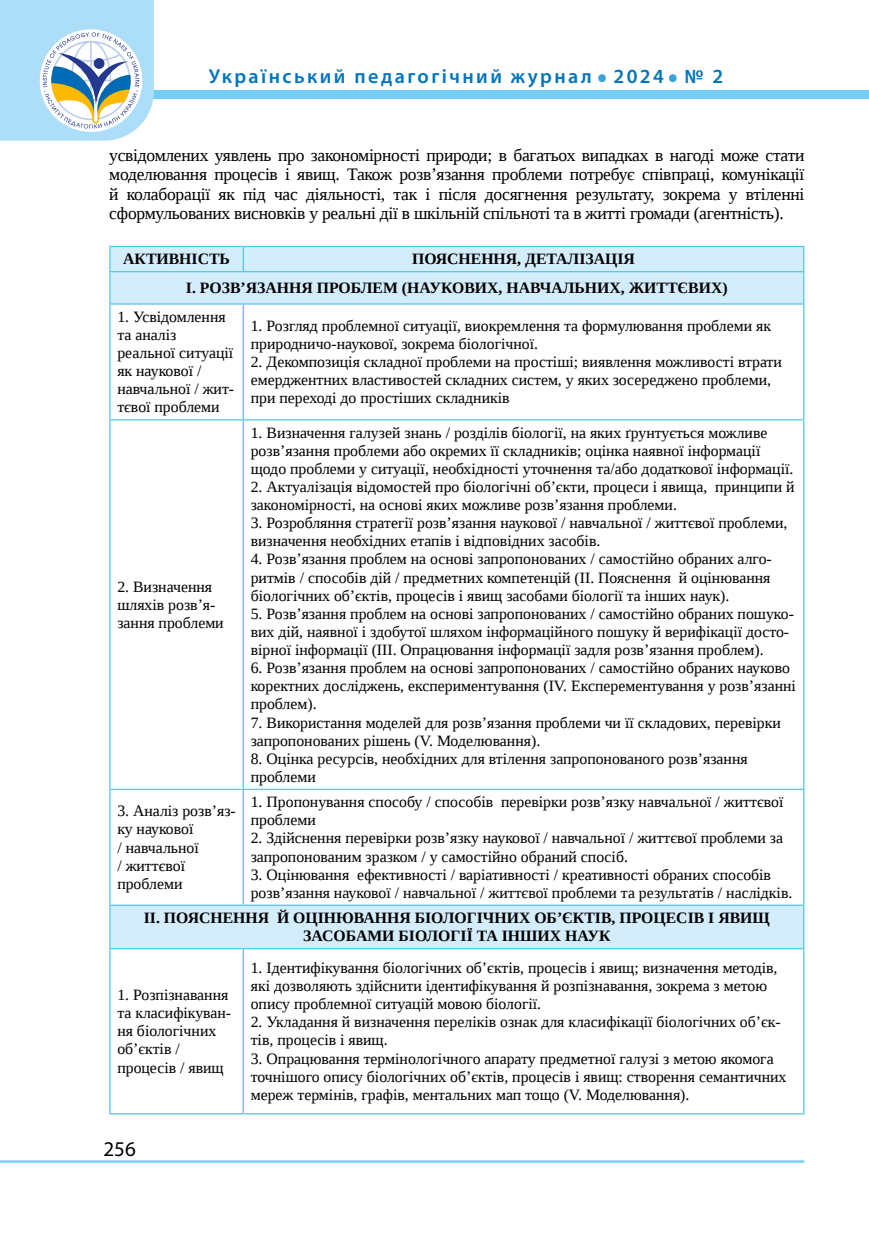
<style>
.page{position:relative;width:869px;height:1241px;background:#fff}
.page>*{position:absolute;margin:0;border:0;box-sizing:border-box;transform-origin:0 0}
.t1{font:600 50.4px "Myriad Pro";color:#3ea3dc}
.t2{font:21px "Myriad Pro";color:#000}
.t3{font:600 20.12px "Myriad Pro";letter-spacing:.12em;color:#0075bf}
.t4{font:17.5px/19.4px "Liberation Serif";letter-spacing:-.015em;color:#000;text-align:justify}
.t5{font:15.75px/18.2px "Liberation Serif";color:#000}
.t6{font:700 15.75px/28.7px "Liberation Serif";color:#000}
</style>
<div class="page">
<hr style="left:0;top:1159px;width:804px;height:3px;background:#83d0f5">
<div style="left:0;top:90px;width:868px;height:8px;background:#75ccf4"></div>
<svg style="left:0;top:0;width:154px;height:141px"></svg>
<svg style="left:110px;top:247px;width:692px;height:700px"></svg>
<hr style="left:242px;top:247px;width:2px;height:24px;background:#5bc5f2">
<hr style="left:109px;top:271px;width:134px;height:1px;background:#5bc5f2">
<hr style="left:243px;top:271px;width:561px;height:1px;background:#5bc5f2">
<hr style="left:242px;top:304px;width:2px;height:115px;background:#5bc5f2">
<hr style="left:109px;top:419px;width:134px;height:1px;background:#5bc5f2">
<hr style="left:243px;top:419px;width:561px;height:1px;background:#5bc5f2">
<hr style="left:242px;top:420px;width:2px;height:368px;background:#5bc5f2">
<hr style="left:109px;top:788px;width:134px;height:2px;background:#5bc5f2">
<hr style="left:243px;top:788px;width:561px;height:2px;background:#5bc5f2">
<hr style="left:242px;top:790px;width:2px;height:114px;background:#5bc5f2">
<hr style="left:242px;top:949px;width:2px;height:163px;background:#5bc5f2">
<hr style="left:109px;top:1112px;width:134px;height:2px;background:#5bc5f2">
<hr style="left:243px;top:1112px;width:561px;height:2px;background:#5bc5f2">
<hr style="left:109px;top:304px;width:1px;height:115px;background:#5bc5f2">
<hr style="left:802px;top:304px;width:2px;height:115px;background:#5bc5f2">
<hr style="left:109px;top:420px;width:1px;height:368px;background:#5bc5f2">
<hr style="left:802px;top:420px;width:2px;height:368px;background:#5bc5f2">
<hr style="left:109px;top:790px;width:1px;height:114px;background:#5bc5f2">
<hr style="left:802px;top:790px;width:2px;height:114px;background:#5bc5f2">
<hr style="left:109px;top:949px;width:1px;height:163px;background:#5bc5f2">
<hr style="left:802px;top:949px;width:2px;height:163px;background:#5bc5f2">
<hr style="left:109px;top:246px;width:134px;height:1px;background:#5bc5f2">
<svg style="left:109px;top:247px;width:1px;height:24px"></svg>
<hr style="left:243px;top:246px;width:561px;height:1px;background:#5bc5f2">
<hr style="left:802px;top:247px;width:2px;height:24px;background:#5bc5f2">
<hr style="left:109px;top:272px;width:1px;height:31px;background:#5bc5f2">
<hr style="left:802px;top:272px;width:2px;height:31px;background:#5bc5f2">
<hr style="left:109px;top:303px;width:134px;height:1px;background:#5bc5f2">
<hr style="left:243px;top:303px;width:561px;height:1px;background:#5bc5f2">
<hr style="left:109px;top:904px;width:134px;height:1px;background:#5bc5f2">
<hr style="left:109px;top:905px;width:1px;height:42px;background:#5bc5f2">
<hr style="left:243px;top:904px;width:561px;height:1px;background:#5bc5f2">
<hr style="left:802px;top:905px;width:2px;height:42px;background:#5bc5f2">
<hr style="left:109px;top:947px;width:134px;height:2px;background:#5bc5f2">
<hr style="left:243px;top:947px;width:561px;height:2px;background:#5bc5f2">
<p class="t3" style="left:208px;top:64px;width:384px">Український педагогічний журнал</p>
<h1 class="t1" style="left:595px;top:33px;width:13px">.</h1>
<p class="t3" style="left:613px;top:64px;width:52px">2024</p>
<h1 class="t1" style="left:666px;top:33px;width:13px">.</h1>
<p class="t3" style="left:684px;top:64px;width:40px">№ 2</p>
<p class="t4" style="left:109px;top:145px;width:696px">усвідомлених уявлень про закономірності природи; в багатьох випадках в нагоді може стати моделювання процесів і явищ. Також розв’язання проблеми потребує співпраці, комунікації й колаборації як під час діяльності, так і після досягнення результату, зокрема у втіленні сформульованих висновків у реальні дії в шкільній спільноті та в житті громади (агентність).</p>
<p class="t6" style="left:123px;top:244px;width:108px">АКТИВНІСТЬ</p>
<p class="t6" style="left:186px;top:244px;width:543px;text-indent:226px">ПОЯСНЕННЯ, ДЕТАЛІЗАЦІЯ<br>І. РОЗВ’ЯЗАННЯ ПРОБЛЕМ (НАУКОВИХ, НАВЧАЛЬНИХ, ЖИТТЄВИХ)</p>
<p class="t5" style="left:117px;top:307px;width:118px">1. Усвідомлення та аналіз реальної ситуації як наукової / навчальної / жит&shy;тєвої проблеми</p>
<p class="t5" style="left:250px;top:316px;width:521px">1. Розгляд проблемної ситуації, виокремлення та формулювання проблеми як природничо-наукової, зокрема біологічної.</p>
<p class="t5" style="left:250px;top:352px;width:532px">2. Декомпозиція складної проблеми на простіші; виявлення можливості втрати емерджентних властивостей складних систем, у яких зосереджено проблеми, при переході до простіших складників</p>
<p class="t5" style="left:117px;top:577px;width:108px">2. Визначення шляхів розв’я&shy;зання проблеми</p>
<p class="t5" style="left:250px;top:423px;width:544px">1. Визначення галузей знань / розділів біології, на яких ґрунтується можливе розв’язання проблеми або окремих її складників; оцінка наявної інформації щодо проблеми у ситуації, необхідності уточнення та/або додаткової інформації.</p>
<p class="t5" style="left:250px;top:477px;width:545px">2. Актуалізація відомостей про біологічні об’єкти, процеси і явища, принципи й закономірності, на основі яких можливе розв’язання проблеми.</p>
<p class="t5" style="left:250px;top:514px;width:538px">3. Розробляння стратегії розв’язання наукової / навчальної / життєвої проблеми, визначення необхідних етапів і відповідних засобів.</p>
<p class="t5" style="left:250px;top:550px;width:522px;text-align:justify">4. Розв’язання проблем на основі запропонованих / самостійно обраних алго&shy;ритмів / способів дій / предметних компетенцій (II. Пояснення й оцінювання біологічних об’єктів, процесів і явищ засобами біології та інших наук).</p>
<p class="t5" style="left:250px;top:604px;width:544px">5. Розв’язання проблем на основі запропонованих / самостійно обраних пошуко&shy;вих дій, наявної і здобутої шляхом інформаційного пошуку й верифікації досто&shy;вірної інформації (IІІ. Опрацювання інформації задля розв’язання проблем).</p>
<p class="t5" style="left:250px;top:658px;width:546px">6. Розв’язання проблем на основі запропонованих / самостійно обраних науково коректних досліджень, експериментування (IV. Експерементування у розв’язанні проблем).</p>
<p class="t5" style="left:250px;top:713px;width:531px">7. Використання моделей для розв’язання проблеми чи її складових, перевірки запропонованих рішень (V. Моделювання).</p>
<p class="t5" style="left:250px;top:749px;width:498px">8. Оцінка ресурсів, необхідних для втілення запропонованого розв’язання проблеми</p>
<p class="t5" style="left:117px;top:801px;width:120px">3. Аналіз розв’яз&shy;ку наукової<br>/ навчальної<br>/ життєвої проблеми</p>
<p class="t5" style="left:250px;top:792px;width:534px">1. Пропонування способу / способів перевірки розв’язку навчальної / життєвої проблеми</p>
<p class="t5" style="left:250px;top:828px;width:533px">2. Здійснення перевірки розв’язку наукової / навчальної / життєвої проблеми за запропонованим зразком / у самостійно обраний спосіб.</p>
<p class="t5" style="left:250px;top:865px;width:543px">3. Оцінювання ефективності / варіативності / креативності обраних способів розв’язання наукової / навчальної / життєвої проблеми та результатів / наслідків.</p>
<p class="t6" style="left:144px;top:908px;width:627px;line-height:18.2px;text-align:center">II. ПОЯСНЕННЯ Й ОЦІНЮВАННЯ БІОЛОГІЧНИХ ОБ’ЄКТІВ, ПРОЦЕСІВ І ЯВИЩ<br>ЗАСОБАМИ БІОЛОГІЇ ТА ІНШИХ НАУК</p>
<p class="t5" style="left:117px;top:985px;width:115px">1. Розпізнавання та класифікуван&shy;ня біологічних об’єктів / процесів / явищ</p>
<h2 class="t2" style="left:103px;top:1135px;width:34px">256</h2>
<p class="t5" style="left:251px;top:958px;width:528px">1. Ідентифікування біологічних об’єктів, процесів і явищ; визначення методів, які дозволяють здійснити ідентифікування й розпізнавання, зокрема з метою опису проблемної ситуацій мовою біології.</p>
<p class="t5" style="left:251px;top:1012px;width:531px">2. Укладання й визначення переліків ознак для класифікації біологічних об’єк&shy;тів, процесів і явищ.</p>
<p class="t5" style="left:251px;top:1048px;width:537px">3. Опрацювання термінологічного апарату предметної галузі з метою якомога точнішого опису біологічних об’єктів, процесів і явищ: створення семантичних мереж термінів, графів, ментальних мап тощо (V. Моделювання).</p>
</div>
